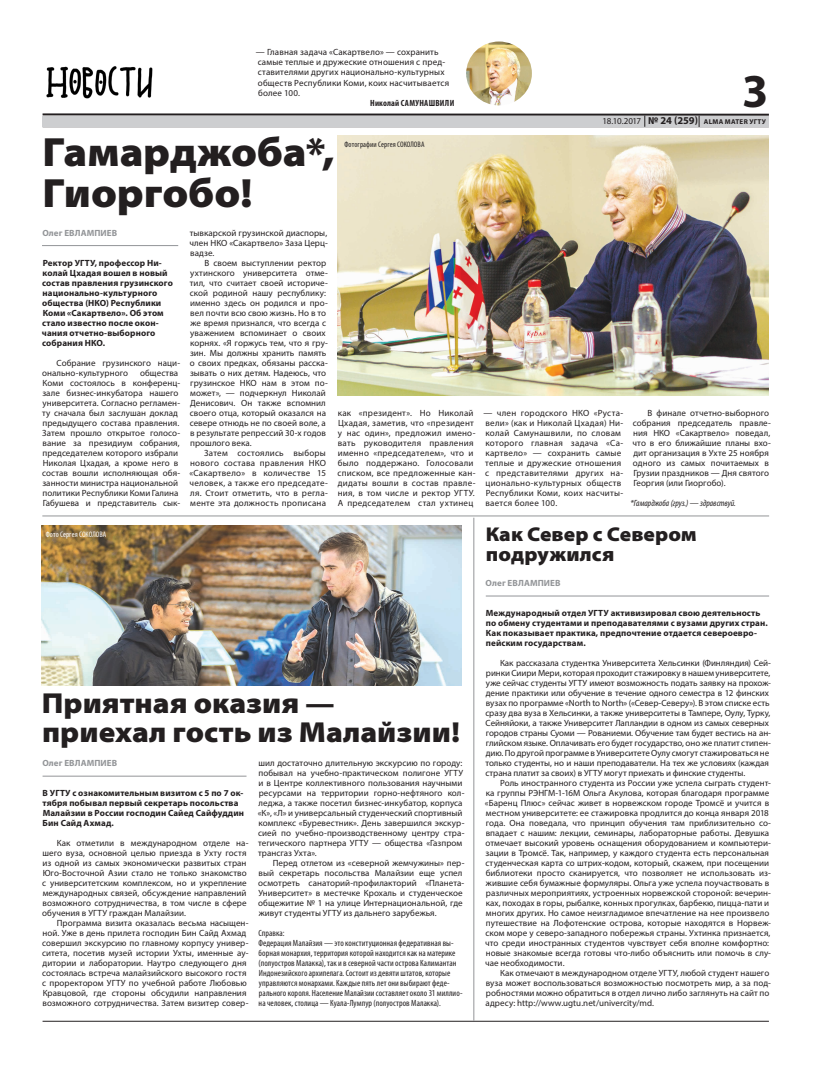
<style>
.page{position:relative;width:820px;height:1078px;background:#fff}
.page>*{position:absolute;margin:0;border:0;box-sizing:border-box;transform-origin:0 0}
.t1{font:700 47.4px "Myriad Pro";color:#231f20}
.t2{font:900 semi-expanded 41px/41px "Myriad Pro";letter-spacing:-.005em;color:#231f20}
.t3{font:900 semi-expanded 29px/29px "Myriad Pro";color:#231f20}
.t4{font:900 semi-expanded 20px/20px "Myriad Pro";letter-spacing:.005em;color:#231f20}
.t5{font:9px/10px "Myriad Pro";letter-spacing:.005em;color:#231f20}
.t6{font:9px/10px "Myriad Pro";letter-spacing:.025em;color:#231f20}
.t7{font:700 9px/10px "Myriad Pro";letter-spacing:.01em;color:#231f20}
.t8{font:condensed 9px/10px "Myriad Pro";letter-spacing:.01em;color:#231f20}
.t9{font:700 9px "Myriad Pro";letter-spacing:.01em;color:#939598}
.t10{font:italic condensed 9px "Myriad Pro";color:#231f20}
.t11{font:700 condensed 9px "Myriad Pro";letter-spacing:.025em;color:#231f20}
.t12{font:condensed 8px "Myriad Pro";letter-spacing:.01em;color:#231f20}
.t13{font:condensed 8px "Myriad Pro";letter-spacing:.01em;color:#fff}
.t14{font:700 7px "Myriad Pro";letter-spacing:.04em;color:#231f20}
.s1{font-weight:400;font-size:9px}
.s2{font-size:10.5px}
</style>
<div class="page">
<hr style="left:43px;top:113px;width:725px;height:3px;background:#231f20">
<div style="left:43px;top:116px;width:725px;height:11px;background:#cdced0"></div>
<svg style="left:644px;top:115px;width:1px;height:12px"></svg>
<hr style="left:43px;top:1020px;width:725px;height:1px;background:#231f20">
<img style="left:46px;top:66px;width:107px;height:33px">
<hr style="left:42px;top:515px;width:726px;height:1px;background:#939598">
<hr style="left:473px;top:517px;width:1px;height:503px;background:#939598">
<img style="left:337px;top:135px;width:431px;height:260px">
<img style="left:466px;top:41px;width:65px;height:64px">
<img style="left:42px;top:525px;width:419px;height:160px">
<hr style="left:43px;top:775px;width:203px;height:1px;background:#939598">
<hr style="left:485px;top:595px;width:283px;height:1px;background:#939598">
<hr style="left:42px;top:245px;width:136px;height:1px;background:#939598">
<p class="t5" style="left:256px;top:47px;width:195px">— Главная задача «Сакартвело» — сохранить самые теплые и дружеские отношения с пред&shy;ставителями других национально-культурных обществ Республики Коми, коих насчитывается более 100.</p>
<p class="t11" style="left:370px;top:97px;width:85px">Николай САМУНАШВИЛИ</p>
<h2 class="t2" style="left:42px;top:132px;width:294px">Гамарджоба*,<br>Гиоргобо!</h2>
<p class="t12" style="left:344px;top:140px;width:82px">Фотографии Сергея СОКОЛОВА</p>
<h1 class="t1" style="left:741px;top:60px;width:28px">3</h1>
<p class="t14" style="left:602px;top:117px;width:165px"><span class="s1">18.10.2017</span> <span class="s2">№ 24 (259)</span> ALMA MATER УГТУ</p>
<p class="t9" style="left:42px;top:227px;width:76px">Олег ЕВЛАМПИЕВ</p>
<p class="t7" style="left:42px;top:257px;width:132px">Ректор УГТУ, профессор Ни&shy;колай Цхадая вошел в новый состав правления грузинского национально-культурного общества (НКО) Республики<br>Коми «Сакартвело». Об этом стало известно после окон&shy;чания отчетно-выборного собрания НКО.</p>
<p class="t5" style="left:42px;top:357px;width:139px;text-indent:14px">Собрание грузинского наци&shy;онально-культурного</p>
<p class="t5" style="left:189px;top:227px;width:140px;text-align:justify">тывкарской грузинской диаспоры, член НКО «Сакартвело» Заза Церц&shy;вадзе.</p>
<p class="t5" style="left:190px;top:257px;width:139px;text-indent:15px">В своем выступлении ректор ухтинского университета отме&shy;тил, что считает своей историче&shy;ской родиной нашу республику: именно здесь он родился и про&shy;вел почти всю свою жизнь. Но в то же время признался, что всегда с уважением вспоминает о своих корнях. «Я горжусь тем, что я гру&shy;зин. Мы должны хранить память о своих предках, обязаны расска&shy;зывать о них детям. Надеюсь, что грузинское НКО нам в этом по&shy;может», — подчеркнул Николай<br>Денисович. Он также вспомнил своего отца, который оказался на севере отнюдь не по своей воле, а в результате репрессий 30-х годов прошлого века.</p>
<p class="t6" style="left:189px;top:447px;width:140px;text-indent:15px">Затем состоялись выборы нового состава правления НКО «Сакартвело» в количестве 15 человек, а также его председате&shy;ля. Стоит отметить, что в регла&shy;менте эта должность прописана</p>
<p class="t5" style="left:42px;top:367px;width:139px;text-indent:98px">общества<br>Коми состоялось в конференц&shy;зале бизнес-инкубатора нашего университета. Согласно регламен&shy;ту сначала был заслушан доклад предыдущего состава правления.<br>Затем прошло открытое голосо&shy;вание за президиум собрания, председателем которого избрали<br>Николая Цхадая, а кроме него в состав вошли исполняющая обя&shy;занности министра национальной политики Республики Коми Галина<br>Габушева и представитель сык-</p>
<p class="t6" style="left:337px;top:407px;width:139px">как «президент». Но Николай<br>Цхадая, заметив, что «президент у нас один», предложил имено&shy;вать руководителя правления именно «председателем», что и было поддержано. Голосовали списком, все предложенные кан&shy;дидаты вошли в состав правле&shy;ния, в том числе и ректор УГТУ.<br>А председателем стал ухтинец</p>
<p class="t6" style="left:483px;top:407px;width:141px">— член городского НКО «Руста&shy;вели» (как и Николай Цхадая) Ни&shy;колай Самунашвили, по словам которого главная задача «Са&shy;картвело» — сохранить самые теплые и дружеские отношения с представителями других на&shy;ционально-культурных обществ<br>Республики Коми, коих насчиты&shy;вается более 100.</p>
<p class="t5" style="left:632px;top:407px;width:140px;text-indent:15px">В финале отчетно-выборного собрания председатель правле&shy;ния НКО «Сакартвело» поведал, что в его ближайшие планы вхо&shy;дит организация в Ухте 25 ноября одного из самых почитаемых в<br>Грузии праздников — Дня святого<br>Георгия (или Гиоргобо).</p>
<p class="t10" style="left:630px;top:497px;width:107px">*Гамарджоба (груз.) — здравствуй.</p>
<h3 class="t4" style="left:485px;top:524px;width:212px">Как Север с Севером подружился</h3>
<p class="t9" style="left:485px;top:577px;width:76px">Олег ЕВЛАМПИЕВ</p>
<p class="t7" style="left:485px;top:607px;width:283px">Международный отдел УГТУ активизировал свою деятельность по обмену студентами и преподавателями с вузами других стран.<br>Как показывает практика, предпочтение отдается североевро&shy;пейским государствам.</p>
<p class="t5" style="left:485px;top:657px;width:287px;text-indent:15px">Как рассказала студентка Университета Хельсинки (Финляндия) Сей&shy;ринки Сиири Мери, которая проходит стажировку в нашем университете, уже сейчас студенты УГТУ имеют возможность подать заявку на прохож&shy;дение практики или обучение в течение одного семестра в 12 финских вузах по программе «North to North» («Север-Северу»). В этом списке есть сразу два вуза в Хельсинки, а также университеты в Тампере, Оулу, Турку, Сейняйоки, а также Университет Лапландии в одном из самых северных городов страны Суоми — Рованиеми. Обучение там будет вестись на ан&shy;глийском языке. Оплачивать его будет государство, оно же платит стипен&shy;дию. По другой программе в Университете Оулу смогут стажироваться не только студенты, но и наши преподаватели. На тех же условиях (каждая страна платит за своих) в УГТУ могут приехать и финские студенты.</p>
<p class="t5" style="left:485px;top:777px;width:287px;text-indent:15px">Роль иностранного студента из России уже успела сыграть студент&shy;ка группы РЭНГМ-1-16М Ольга Акулова, которая благодаря программе «Баренц Плюс» сейчас живет в норвежском городе Тромсё и учится в местном университете: ее стажировка продлится до конца января 2018 года. Она поведала, что принцип обучения там приблизительно со&shy;впадает с нашим: лекции, семинары, лабораторные работы. Девушка отмечает высокий уровень оснащения оборудованием и компьютери&shy;зации в Тромсё. Так, например, у каждого студента есть персональная студенческая карта со штрих-кодом, который, скажем, при посещении библиотеки просто сканируется, что позволяет не использовать из&shy;жившие себя бумажные формуляры. Ольга уже успела поучаствовать в различных мероприятиях, устроенных норвежской стороной: вечерин&shy;ках, походах в горы, рыбалке, конных прогулках, барбекю, пицца-пати и многих других. Но самое неизгладимое впечатление на нее произвело путешествие на Лофотенские острова, которые находятся в Норвеж&shy;ском море у северо-западного побережья страны. Ухтинка признается, что среди иностранных студентов чувствует себя вполне комфортно: новые знакомые всегда готовы что-либо объяснить или помочь в слу&shy;чае необходимости.</p>
<p class="t5" style="left:485px;top:967px;width:287px;text-indent:14px">Как отмечают в международном отделе УГТУ, любой студент нашего вуза может воспользоваться возможностью посмотреть мир, а за под&shy;робностями можно обратиться в отдел лично либо заглянуть на сайт по адресу: http://www.ugtu.net/univercity/md.</p>
<p class="t13" style="left:46px;top:529px;width:62px">Фото Сергея СОКОЛОВА</p>
<h3 class="t3" style="left:42px;top:689px;width:419px">Приятная оказия — приехал гость из Малайзии!</h3>
<p class="t9" style="left:42px;top:756px;width:76px">Олег ЕВЛАМПИЕВ</p>
<p class="t7" style="left:42px;top:787px;width:203px">В УГТУ с ознакомительным визитом с 5 по 7 ок&shy;тября побывал первый секретарь посольства Малайзии в России господин Сайед Сайфуддин Бин Сайд Ахмад.</p>
<p class="t5" style="left:42px;top:837px;width:208px;text-indent:15px">Как отметили в международном отделе на&shy;шего вуза, основной целью приезда в Ухту гостя из одной из самых экономически развитых стран Юго-Восточной Азии стало не только знакомство с университетским комплексом, но и укрепление международных связей, обсуждение направлений возможного сотрудничества, в том числе в сфере обучения в УГТУ граждан Малайзии.</p>
<p class="t5" style="left:42px;top:917px;width:208px;text-indent:15px">Программа визита оказалась весьма насыщен&shy;ной. Уже в день прилета господин Бин Сайд Ахмад совершил экскурсию по главному корпусу универ&shy;ситета, посетив музей истории Ухты, именные ау&shy;дитории и лаборатории. Наутро следующего дня состоялась встреча малайзийского высокого гостя с проректором УГТУ по учебной работе Любовью Кравцовой, где стороны обсудили направления возможного сотрудничества. Затем визитер совер-</p>
<p class="t5" style="left:257px;top:757px;width:208px">шил достаточно длительную экскурсию по городу: побывал на учебно-практическом полигоне УГТУ и в Центре коллективного пользования научными ресурсами на территории горно-нефтяного кол&shy;леджа, а также посетил бизнес-инкубатор, корпуса «К», «Л» и универсальный студенческий спортивный комплекс «Буревестник». День завершился экскур&shy;сией по учебно-производственному центру стра&shy;тегического партнера УГТУ — общества «Газпром трансгаз Ухта».</p>
<p class="t5" style="left:258px;top:857px;width:207px;text-indent:15px">Перед отлетом из «северной жемчужины» пер&shy;вый секретарь посольства Малайзии еще успел осмотреть санаторий-профилакторий «Планета-Университет» в местечке Крохаль и студенческое общежитие № 1 на улице Интернациональной, где живут студенты УГТУ из дальнего зарубежья.</p>
<p class="t8" style="left:258px;top:927px;width:205px">Справка:<br>Федерация Малайзия — это конституционная федеративная вы&shy;борная монархия, территория которой находится как на материке (полуостров Малакка), так и в северной части острова Калимантан Индонезийского архипелага. Состоит из девяти штатов, которые управляются монархами. Каждые пять лет они выбирают феде&shy;рального короля. Население Малайзии составляет около 31 миллио&shy;на человек, столица — Куала-Лумпур (полуостров Малакка).</p>
</div>
